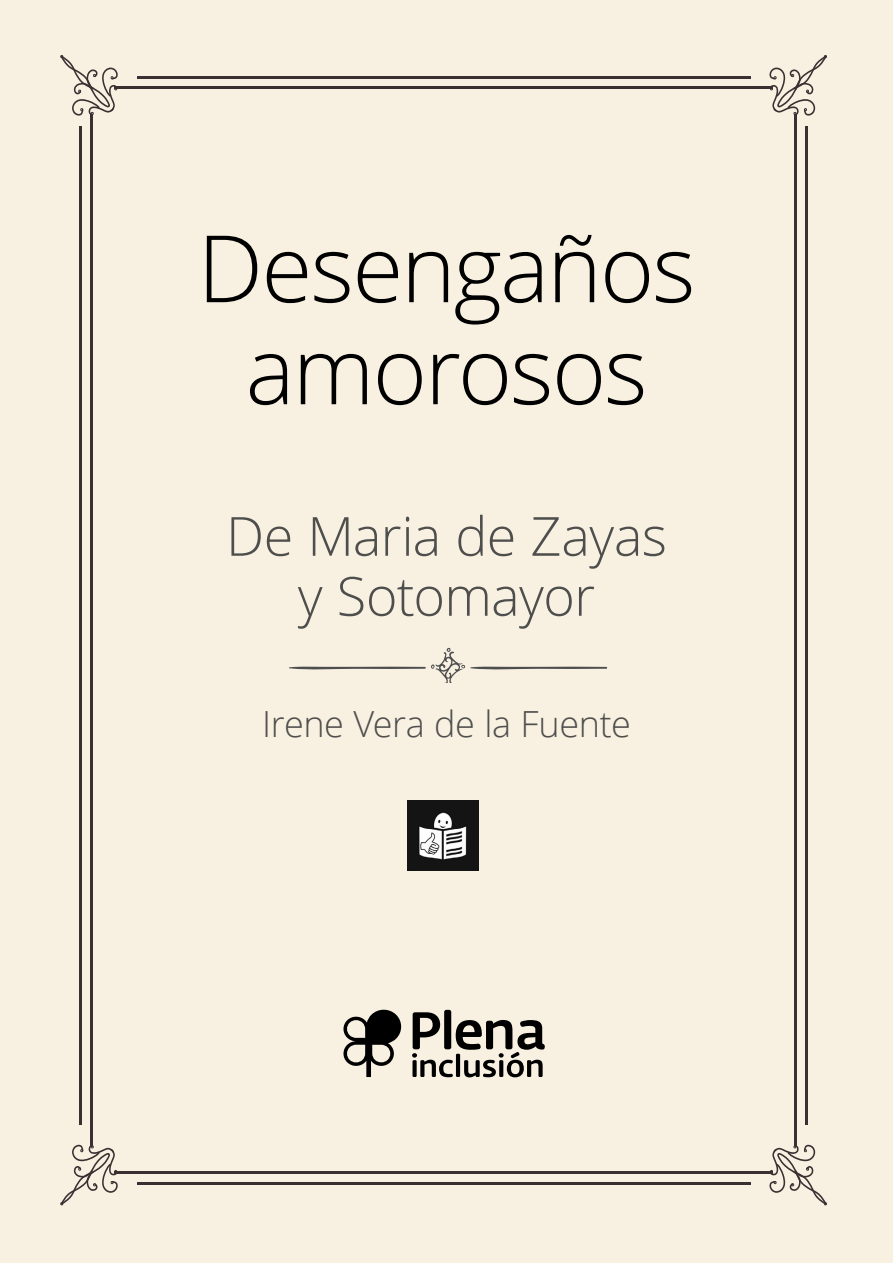
<style>
.page{position:relative;width:893px;height:1263px;background:#f8f1e2}
.page>*{position:absolute;margin:0;border:0;box-sizing:border-box;transform-origin:0 0}
.t1{font:300 93px/102px "Open Sans";letter-spacing:-.025em;color:#000;text-align:center}
.t2{font:300 54px/60px "Open Sans";letter-spacing:-.015em;color:#4e4e4c;text-align:center}
.t3{font:300 36px "Open Sans";letter-spacing:-.01em;color:#4e4e4c}
</style>
<div class="page">
<hr style="left:795px;top:115px;width:2px;height:747px;background:#393131">
<hr style="left:364px;top:86px;width:409px;height:3px;background:#393131">
<hr style="left:115px;top:86px;width:409px;height:3px;background:#393131">
<svg style="left:769px;top:55px;width:58px;height:61px"></svg>
<hr style="left:90px;top:115px;width:2px;height:747px;background:#393131">
<svg style="left:60px;top:55px;width:58px;height:61px"></svg>
<hr style="left:137px;top:76px;width:613px;height:2px;background:#393131">
<hr style="left:90px;top:699px;width:2px;height:447px;background:#393131">
<hr style="left:115px;top:1172px;width:409px;height:2px;background:#393131">
<svg style="left:60px;top:1145px;width:58px;height:60px"></svg>
<hr style="left:795px;top:699px;width:2px;height:447px;background:#393131">
<hr style="left:364px;top:1172px;width:409px;height:2px;background:#393131">
<svg style="left:769px;top:1145px;width:58px;height:60px"></svg>
<hr style="left:137px;top:1182px;width:613px;height:2px;background:#393131">
<hr style="left:79px;top:126px;width:3px;height:998px;background:#393131">
<hr style="left:806px;top:126px;width:2px;height:998px;background:#393131">
<svg style="left:289px;top:648px;width:318px;height:34px"></svg>
<img style="left:407px;top:800px;width:71px;height:71px">
<div style="left:444px;top:1010px;width:7px;height:39px;background:#000;border-radius:2px"></div>
<svg style="left:412px;top:1012px;width:133px;height:65px"></svg>
<svg style="left:343px;top:1009px;width:59px;height:68px"></svg>
<h1 class="t1" style="left:197px;top:215px;width:500px">Desengaños amorosos</h1>
<p class="t2" style="left:226px;top:505px;width:442px">De Maria de Zayas y Sotomayor</p>
<p class="t3" style="left:262px;top:699px;width:370px">Irene Vera de la Fuente</p>
</div>
